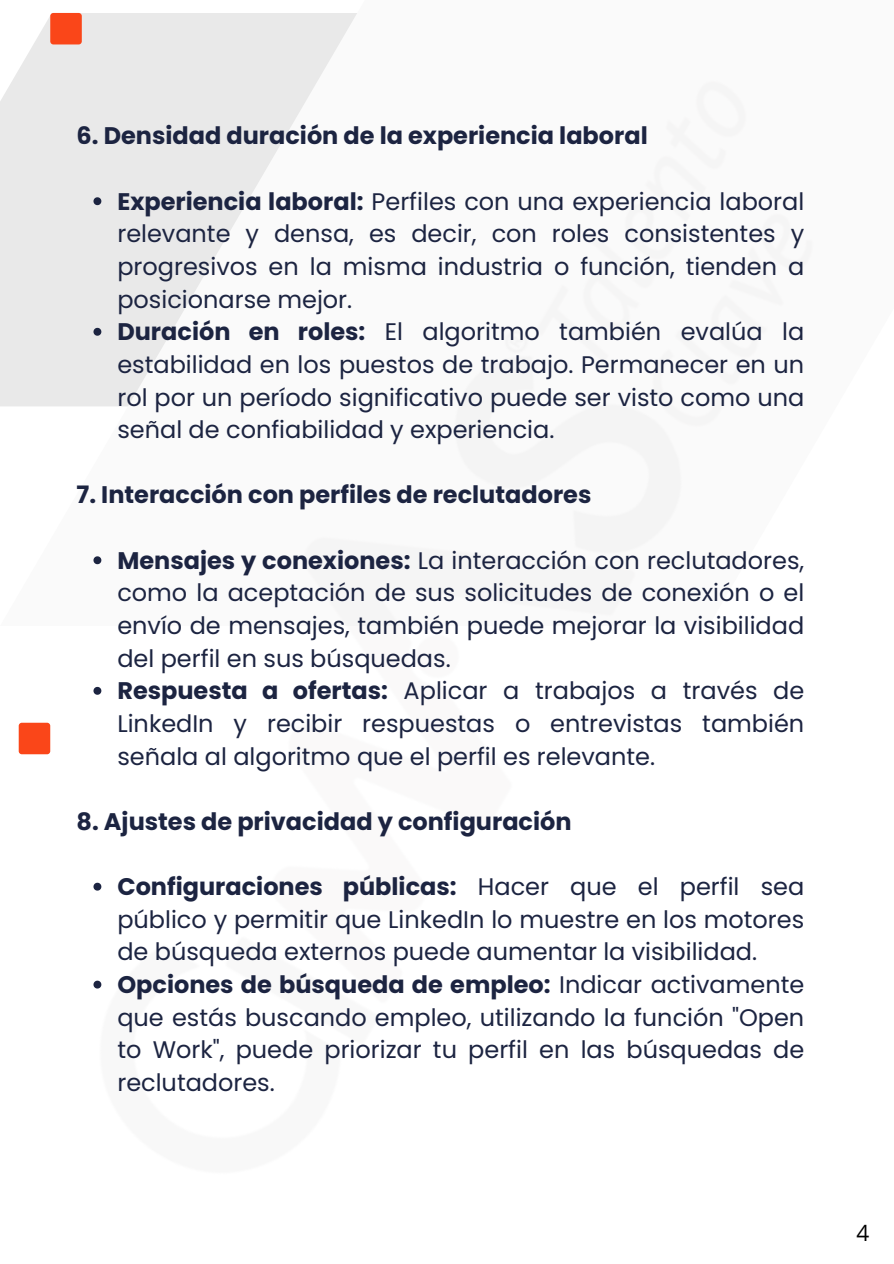
<style>
.page{position:relative;width:894px;height:1264px;background:#fff}
.page>*{position:absolute;margin:0;border:0;box-sizing:border-box;transform-origin:0 0}
.t1{font:24px/32.7px "Poppins";color:#1c2441;text-align:justify}
.t2{font:700 24px "Poppins";color:#1c2441}
.t3{font:22.5px "Open Sans";color:#000}
.s1{font-weight:700}
</style>
<div class="page">
<img style="left:0;top:12px;width:680px;height:977px">
<div style="left:50px;top:13px;width:32px;height:31px;background:#fa4619;border-radius:3px"></div>
<div style="left:19px;top:722px;width:31px;height:32px;background:#fa4619;border-radius:3px"></div>
<svg style="left:93px;top:197px;width:8px;height:8px"></svg>
<svg style="left:93px;top:328px;width:8px;height:8px"></svg>
<svg style="left:93px;top:556px;width:8px;height:8px"></svg>
<svg style="left:93px;top:687px;width:8px;height:7px"></svg>
<svg style="left:93px;top:882px;width:8px;height:8px"></svg>
<svg style="left:93px;top:980px;width:8px;height:8px"></svg>
<h2 class="t2" style="left:77px;top:119px;width:572px">6. Densidad duración de la experiencia laboral</h2>
<p class="t1" style="left:117px;top:185px;width:688px"><span class="s1">Experiencia laboral:</span> Perfiles con una experiencia laboral relevante y densa, es decir, con roles consistentes y progresivos en la misma industria o función, tienden a posicionarse mejor.</p>
<p class="t1" style="left:117px;top:315px;width:688px"><span class="s1">Duración en roles:</span> El algoritmo también evalúa la estabilidad en los puestos de trabajo. Permanecer en un rol por un período significativo puede ser visto como una señal de confiabilidad y experiencia.</p>
<h2 class="t2" style="left:77px;top:478px;width:516px">7. Interacción con perfiles de reclutadores</h2>
<p class="t1" style="left:117px;top:544px;width:688px"><span class="s1">Mensajes y conexiones:</span> La interacción con reclutadores, como la aceptación de sus solicitudes de conexión o el envío de mensajes, también puede mejorar la visibilidad del perfil en sus búsquedas.</p>
<p class="t1" style="left:117px;top:674px;width:688px"><span class="s1">Respuesta a ofertas:</span> Aplicar a trabajos a través de LinkedIn y recibir respuestas o entrevistas también señala al algoritmo que el perfil es relevante.</p>
<h2 class="t2" style="left:77px;top:804px;width:496px">8. Ajustes de privacidad y configuración</h2>
<p class="t1" style="left:117px;top:870px;width:688px"><span class="s1">Configuraciones públicas:</span> Hacer que el perfil sea público y permitir que LinkedIn lo muestre en los motores de búsqueda externos puede aumentar la visibilidad.</p>
<p class="t1" style="left:117px;top:968px;width:688px"><span class="s1">Opciones de búsqueda de empleo:</span> Indicar activamente que estás buscando empleo, utilizando la función "Open to Work", puede priorizar tu perfil en las búsquedas de reclutadores.</p>
<p class="t3" style="left:856px;top:1216px;width:14px">4</p>
</div>
